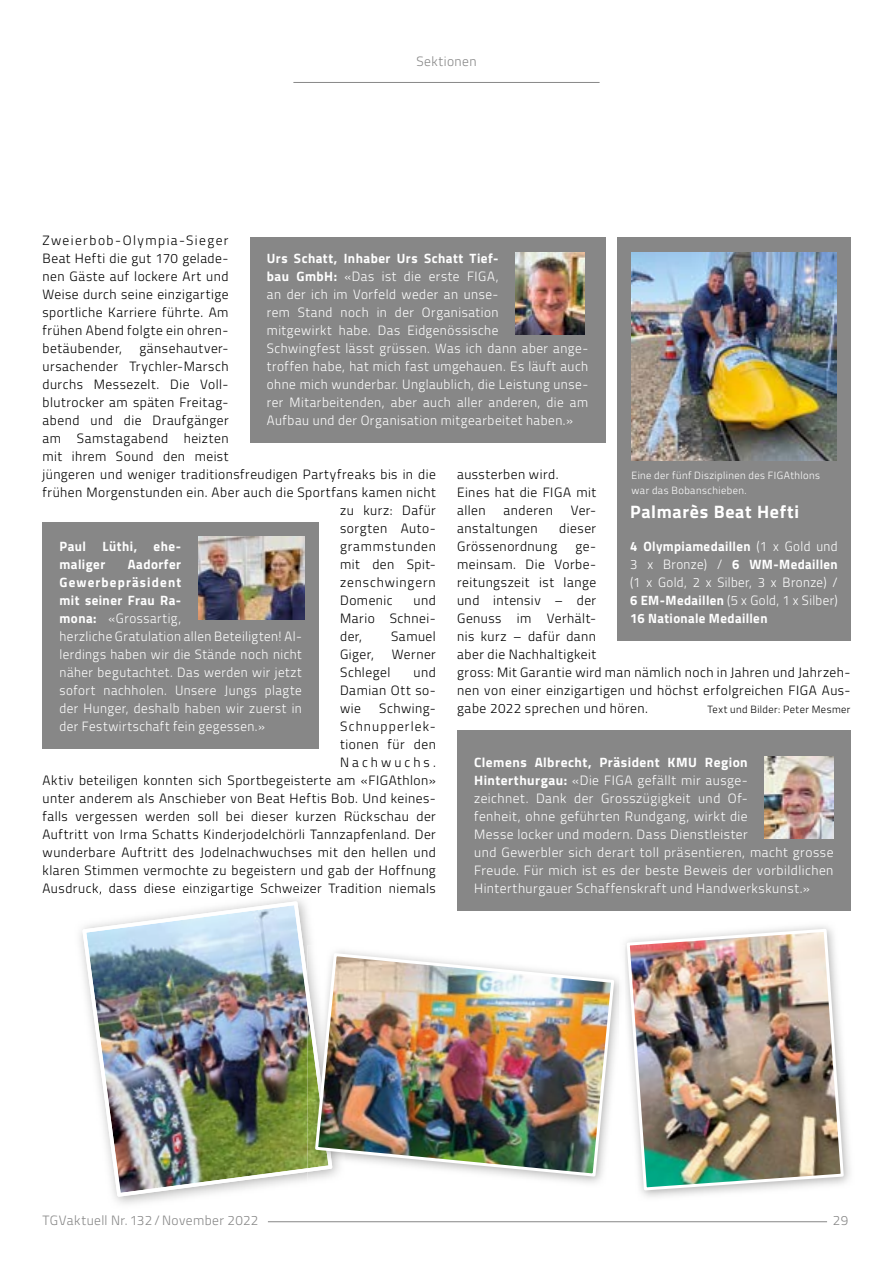
<style>
.page{position:relative;width:893px;height:1263px;background:#fff}
.page>*{position:absolute;margin:0;border:0;box-sizing:border-box;transform-origin:0 0}
.t1{font:700 18px "Titillium Web";letter-spacing:.04em;color:#fff}
.t2{font:300 13.5px/18px "Titillium Web";letter-spacing:.035em;color:#000;text-align:justify}
.t3{font:300 13.5px/18px "Titillium Web";letter-spacing:.035em;color:#fff}
.t4{font:300 13.5px/18px "Titillium Web";letter-spacing:.035em;color:#fff;text-align:justify;scale:.96 1}
.t5{font:300 13.5px "Titillium Web";letter-spacing:.03em;color:#878787}
.t6{font:700 13.5px/18px "Titillium Web";letter-spacing:.035em;color:#fff}
.t7{font:300 13.5px "Titillium Web";letter-spacing:.065em;color:#000}
.t8{font:300 13.5px "Titillium Web";letter-spacing:.055em;color:#000}
.t9{font:300 10.5px/15px "Titillium Web";letter-spacing:.04em;color:#fff}
.t10{font:300 10.5px "Titillium Web";letter-spacing:.04em;color:#000}
.s1{font-weight:700}
</style>
<div class="page">
<hr style="left:268px;top:1221px;width:559px;height:1px;background:#878787">
<div style="left:43px;top:522px;width:276px;height:227px;background:#878787"></div>
<div style="left:457px;top:731px;width:393px;height:180px;background:#878787"></div>
<div style="left:250px;top:238px;width:355px;height:205px;background:#878787"></div>
<img style="left:515px;top:252px;width:69px;height:83px">
<div style="left:617px;top:237px;width:233px;height:404px;background:#878787"></div>
<img style="left:631px;top:252px;width:205px;height:209px">
<img style="left:198px;top:537px;width:106px;height:82px">
<img style="left:765px;top:756px;width:68px;height:83px">
<hr style="left:293px;top:82px;width:307px;height:1px;background:#878787">
<img style="left:625px;top:927px;width:220px;height:265px">
<img style="left:99px;top:893px;width:198px;height:3px">
<img style="left:82px;top:901px;width:232px;height:296px">
<img style="left:307px;top:945px;width:318px;height:242px">
<img style="left:307px;top:979px;width:6px;height:193px">
<img style="left:313px;top:951px;width:303px;height:227px">
<p class="t5" style="left:416px;top:52px;width:62px">Sektionen</p>
<p class="t2" style="left:43px;top:230px;width:188px">Zweierbob-Olympia-Sieger Beat Hefti die gut 170 gelade&shy;nen Gäste auf lockere Art und Weise durch seine einzigartige sportliche Karriere führte. Am frühen Abend folgte ein ohren&shy;betäubender,</p>
<p class="t3" style="left:267px;top:248px;width:323px"><span class="s1">Urs Schatt, Inhaber Urs Schatt Tief-<br>bau GmbH:</span> «Das ist die erste FIGA,<br>an der ich im Vorfeld weder an unse-<br>rem Stand noch in der Organisation<br>mitgewirkt habe. Das Eidgenössische<br>Schwingfest lässt grüssen. Was ich dann aber ange&shy;troffen habe, hat mich fast umgehauen. Es läuft auch ohne mich wunderbar. Unglaublich, die Leistung unse&shy;rer Mitarbeitenden, aber auch aller anderen, die am Aufbau und der Organisation mitgearbeitet haben.»</p>
<p class="t2" style="left:139px;top:338px;width:91px">gänsehautver-</p>
<p class="t2" style="left:43px;top:356px;width:188px">ursachender Trychler-Marsch</p>
<p class="t2" style="left:43px;top:374px;width:188px">durchs Messezelt. Die Voll-</p>
<p class="t2" style="left:43px;top:392px;width:188px">blutrocker am späten Freitag-</p>
<p class="t2" style="left:43px;top:410px;width:188px">abend und die Draufgänger</p>
<p class="t2" style="left:43px;top:428px;width:188px">am Samstagabend heizten</p>
<p class="t2" style="left:43px;top:446px;width:188px">mit ihrem Sound den meist</p>
<p class="t2" style="left:43px;top:464px;width:395px">jüngeren und weniger traditionsfreudigen Partyfreaks bis in die</p>
<p class="t2" style="left:43px;top:482px;width:395px">frühen Morgenstunden ein. Aber auch die Sportfans kamen nicht</p>
<p class="t2" style="left:340px;top:500px;width:97px">zu kurz: Dafür</p>
<p class="t2" style="left:340px;top:518px;width:97px">sorgten Auto-</p>
<p class="t8" style="left:340px;top:536px;width:97px">grammstunden</p>
<p class="t2" style="left:340px;top:554px;width:97px">mit den Spit-</p>
<p class="t7" style="left:340px;top:572px;width:97px">zenschwingern</p>
<p class="t2" style="left:340px;top:590px;width:54px">Domenic</p>
<p class="t2" style="left:457px;top:464px;width:141px;text-align:left">aussterben wird.<br>Eines hat die FIGA mit allen</p>
<p class="t9" style="left:631px;top:467px;width:190px">Eine der fünf Disziplinen des FIGAthlons war das Bobanschieben.</p>
<p class="t2" style="left:503px;top:500px;width:51px">anderen</p>
<p class="t2" style="left:571px;top:500px;width:27px">Ver-</p>
<p class="t2" style="left:457px;top:518px;width:82px">anstaltungen</p>
<p class="t2" style="left:559px;top:518px;width:38px">dieser</p>
<p class="t2" style="left:457px;top:536px;width:102px">Grössenordnung</p>
<h1 class="t1" style="left:630px;top:498px;width:170px">Palmarès Beat Hefti</h1>
<p class="t4" style="left:630px;top:536px;width:218px"><span class="s1">4 Olympiamedaillen</span> (1 x Gold und 3 x Bronze) / <span class="s1">6 WM-Medaillen </span>(1 x Gold, 2 x Silber, 3 x Bronze) / <span class="s1">6 EM- Medaillen</span> (5 x Gold, 1 x Silber)<br><span class="s1">16 Nationale Medaillen</span></p>
<p class="t6" style="left:60px;top:536px;width:123px">Paul Lüthi, ehe&shy;maliger</p>
<p class="t2" style="left:457px;top:536px;width:395px;text-align:left;text-indent:118px">ge-<br>meinsam. Die Vorbe-<br>reitungszeit ist lange<br>und intensiv – der<br>Genuss im Verhält-<br>nis kurz – dafür dann<br>aber die Nachhaltigkeit<br>gross: Mit Garantie wird man nämlich noch in Jahren und Jahrzeh&shy;nen von einer einzigartigen und höchst erfolgreichen FIGA Aus&shy;gabe 2022 sprechen und hören.</p>
<p class="t3" style="left:60px;top:554px;width:244px;text-indent:68px"><span class="s1">Aadorfer<br>Gewerbepräsident<br>mit seiner Frau Ra-<br>mona:</span> «Grossartig,<br>herzliche Gratulation allen Beteiligten! Al&shy;lerdings haben wir die Stände noch nicht näher begutachtet. Das werden wir jetzt sofort nachholen. Unsere Jungs plagte der Hunger, deshalb haben wir zuerst in der Festwirtschaft fein gegessen.»</p>
<p class="t2" style="left:340px;top:590px;width:97px;text-indent:73px">und Mario Schnei&shy;der,</p>
<p class="t2" style="left:391px;top:626px;width:46px">Samuel</p>
<p class="t2" style="left:340px;top:644px;width:35px">Giger,</p>
<p class="t2" style="left:392px;top:644px;width:46px">Werner</p>
<p class="t2" style="left:340px;top:662px;width:52px">Schlegel</p>
<p class="t2" style="left:340px;top:662px;width:97px;text-indent:73px">und Damian Ott so&shy;wie</p>
<p class="t2" style="left:43px;top:698px;width:395px;text-align:right">Schwing-<br>Schnupperlek-<br>tionen für den<br>Nachwuchs.<br>Aktiv beteiligen konnten sich Sportbegeisterte am «FIGAthlon» unter anderem als Anschieber von Beat Heftis Bob. Und keines&shy;falls vergessen werden soll bei dieser kurzen Rückschau der Auftritt von Irma Schatts Kinderjodelchörli Tannzapfenland. Der wunderbare Auftritt des Jodelnachwuchses mit den hellen und klaren Stimmen vermochte zu begeistern und gab der Hoffnung Ausdruck, dass diese einzigartige Schweizer Tradition niemals</p>
<p class="t10" style="left:707px;top:701px;width:145px">Text und Bilder: Peter Mesmer</p>
<p class="t3" style="left:474px;top:752px;width:361px"><span class="s1">Clemens Albrecht, Präsident KMU Region Hinterthurgau:</span> «Die FIGA gefällt mir ausge-<br>zeichnet. Dank der Grosszügigkeit und Of-<br>fenheit, ohne geführten Rundgang, wirkt die<br>Messe locker und modern. Dass Dienstleister<br>und Gewerbler sich derart toll präsentieren, macht grosse Freude. Für mich ist es der beste Beweis der vorbildlichen Hinterthurgauer Schaffenskraft und Handwerkskunst.»</p>
<p class="t5" style="left:43px;top:1211px;width:217px">TGVaktuell Nr. 132 / November 2022</p>
<p class="t5" style="left:833px;top:1211px;width:17px">29</p>
</div>
